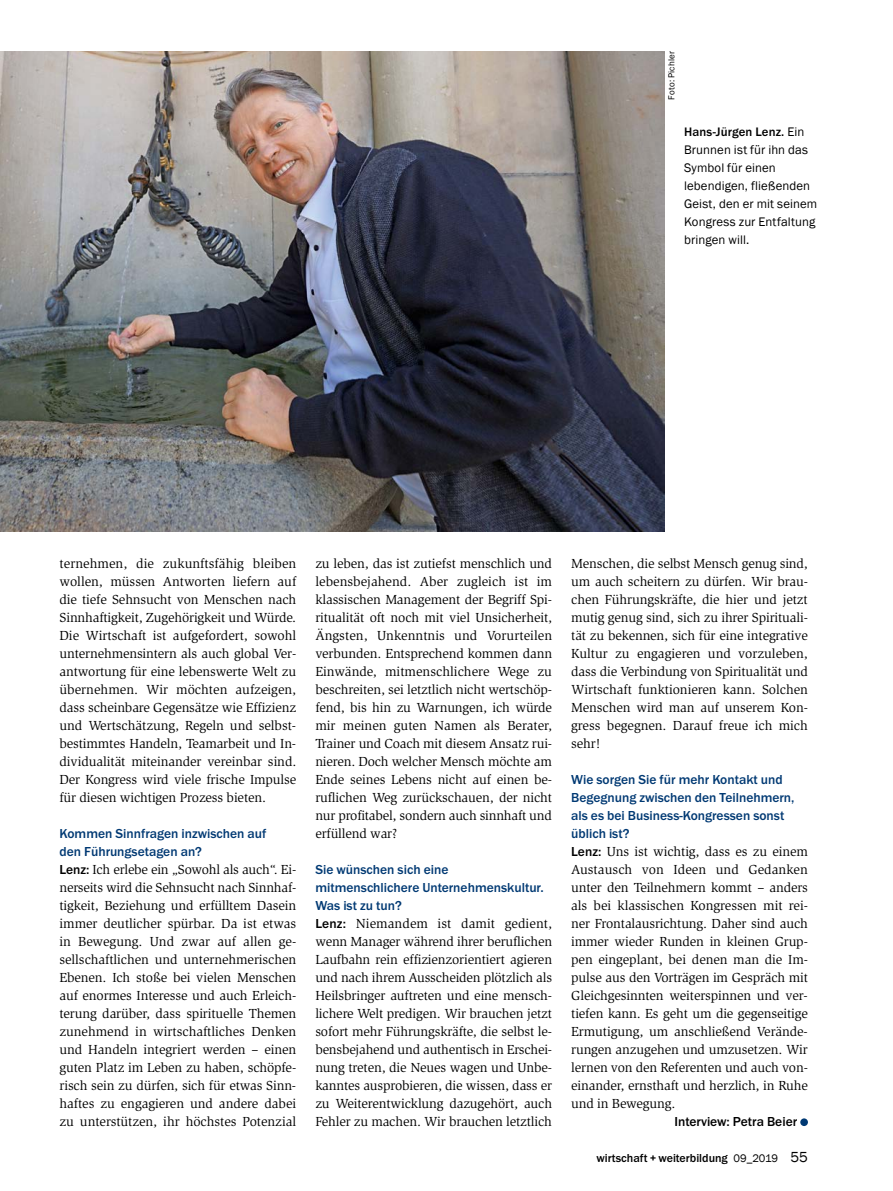
<style>
.page{position:relative;width:893px;height:1191px;background:#fff}
.page>*{position:absolute;margin:0;border:0;box-sizing:border-box;transform-origin:0 0}
.t1{font:13.5px/18px "Slimbach Std";letter-spacing:-.01em;color:#000;text-align:justify}
.t2{font:500 13.5px/18px "Franklin Goth EF";color:#003973}
.t3{font:500 13.5px "Franklin Goth EF";color:#000}
.t4{font:12.75px/18px "Franklin Gothic";letter-spacing:.01em;color:#000}
.t5{font:500 12.75px "Franklin Goth EF";letter-spacing:.01em;color:#000}
.t6{font:500 12px "Franklin Goth EF";color:#000}
.t7{font:9px "Franklin Gothic";letter-spacing:.02em;color:#000}
.s1{font-family:"Franklin Gothic";font-weight:400}
.s2{font-family:"Franklin Goth EF";font-weight:500}
.s3{font-family:"Franklin Gothic";font-weight:400;font-size:11.25px}
.s4{font-family:"Franklin Gothic";font-weight:400;font-size:15px}
</style>
<div class="page">
<div style="left:800px;top:1118px;width:8px;height:8px;background:#003973;border-radius:50%"></div>
<img style="left:0;top:51px;width:665px;height:481px">
<p class="t7" style="left:666px;top:100px;width:50px;rotate:-90deg">Foto: Pichler</p>
<p class="t5" style="left:684px;top:124px;width:122px">Hans-Jürgen Lenz. <span class="s1">Ein</span></p>
<p class="t4" style="left:684px;top:141px;width:135px">Brunnen ist für ihn das<br>Symbol für einen lebendigen, fließenden<br>Geist, den er mit seinem<br>Kongress zur Entfaltung bringen will.</p>
<p class="t1" style="left:60px;top:554px;width:238px">ternehmen, die zukunftsfähig bleiben wollen, müssen Antworten liefern auf die tiefe Sehnsucht von Menschen nach Sinnhaftigkeit, Zugehörigkeit und Würde.<br>Die Wirtschaft ist aufgefordert, sowohl unternehmensintern als auch global Ver&shy;antwortung für eine lebenswerte Welt zu übernehmen. Wir möchten aufzeigen, dass scheinbare Gegensätze wie Effizienz und Wertschätzung, Regeln und selbst&shy;bestimmtes Handeln, Teamarbeit und In&shy;dividualität miteinander vereinbar sind.<br>Der Kongress wird viele frische Impulse für diesen wichtigen Prozess bieten.</p>
<p class="t2" style="left:60px;top:824px;width:208px">Kommen Sinnfragen inzwischen auf den Führungsetagen an?</p>
<p class="t1" style="left:60px;top:860px;width:238px"><span class="s2">Lenz:</span> Ich erlebe ein „Sowohl als auch“. Ei&shy;nerseits wird die Sehnsucht nach Sinnhaf&shy;tigkeit, Beziehung und erfülltem Dasein immer deutlicher spürbar. Da ist etwas in Bewegung. Und zwar auf allen ge&shy;sellschaftlichen und unternehmerischen Ebenen. Ich stoße bei vielen Menschen auf enormes Interesse und auch Erleich&shy;terung darüber, dass spirituelle Themen zunehmend in wirtschaftliches Denken und Handeln integriert werden – einen guten Platz im Leben zu haben, schöpfe&shy;risch sein zu dürfen, sich für etwas Sinn&shy;haftes zu engagieren und andere dabei zu unterstützen, ihr höchstes Potenzial</p>
<p class="t1" style="left:315px;top:554px;width:238px">zu leben, das ist zutiefst menschlich und lebensbejahend. Aber zugleich ist im klassischen Management der Begriff Spi&shy;ritualität oft noch mit viel Unsicherheit, Ängsten, Unkenntnis und Vorurteilen verbunden. Entsprechend kommen dann Einwände, mitmenschlichere Wege zu beschreiten, sei letztlich nicht wertschöp&shy;fend, bis hin zu Warnungen, ich würde mir meinen guten Namen als Berater, Trainer und Coach mit diesem Ansatz rui&shy;nieren. Doch welcher Mensch möchte am Ende seines Lebens nicht auf einen be&shy;ruflichen Weg zurückschauen, der nicht nur profitabel, sondern auch sinnhaft und erfüllend war?</p>
<p class="t2" style="left:315px;top:860px;width:230px">Sie wünschen sich eine mitmenschlichere Unternehmenskultur.<br>Was ist zu tun?</p>
<p class="t1" style="left:315px;top:914px;width:238px"><span class="s2">Lenz:</span> Niemandem ist damit gedient, wenn Manager während ihrer beruflichen Laufbahn rein effizienzorientiert agieren und nach ihrem Ausscheiden plötzlich als Heilsbringer auftreten und eine mensch&shy;lichere Welt predigen. Wir brauchen jetzt sofort mehr Führungskräfte, die selbst le&shy;bensbejahend und authentisch in Erschei&shy;nung treten, die Neues wagen und Unbe&shy;kanntes ausprobieren, die wissen, dass er zu Weiterentwicklung dazugehört, auch Fehler zu machen. Wir brauchen letztlich</p>
<p class="t1" style="left:571px;top:554px;width:238px">Menschen, die selbst Mensch genug sind, um auch scheitern zu dürfen. Wir brau&shy;chen Führungskräfte, die hier und jetzt mutig genug sind, sich zu ihrer Spirituali&shy;tät zu bekennen, sich für eine integrative Kultur zu engagieren und vorzuleben, dass die Verbindung von Spiritualität und Wirtschaft funktionieren kann. Solchen Menschen wird man auf unserem Kon&shy;gress begegnen. Darauf freue ich mich sehr!</p>
<p class="t2" style="left:571px;top:770px;width:225px">Wie sorgen Sie für mehr Kontakt und<br>Begegnung zwischen den Teilnehmern, als es bei Business-Kongressen sonst üblich ist?</p>
<p class="t1" style="left:571px;top:842px;width:238px"><span class="s2">Lenz:</span> Uns ist wichtig, dass es zu einem Austausch von Ideen und Gedanken unter den Teilnehmern kommt – anders als bei klassischen Kongressen mit rei&shy;ner Frontalausrichtung. Daher sind auch immer wieder Runden in kleinen Grup&shy;pen eingeplant, bei denen man die Im&shy;pulse aus den Vorträgen im Gespräch mit Gleichgesinnten weiterspinnen und ver&shy;tiefen kann. Es geht um die gegenseitige Ermutigung, um anschließend Verände&shy;rungen anzugehen und umzusetzen. Wir lernen von den Referenten und auch von&shy;einander, ernsthaft und herzlich, in Ruhe und in Bewegung.</p>
<p class="t3" style="left:674px;top:1113px;width:124px">Interview: Petra Beier</p>
<p class="t6" style="left:596px;top:1151px;width:213px">wirtschaft + weiterbildung <span class="s3">09_2019</span> <span class="s4">55</span></p>
</div>
